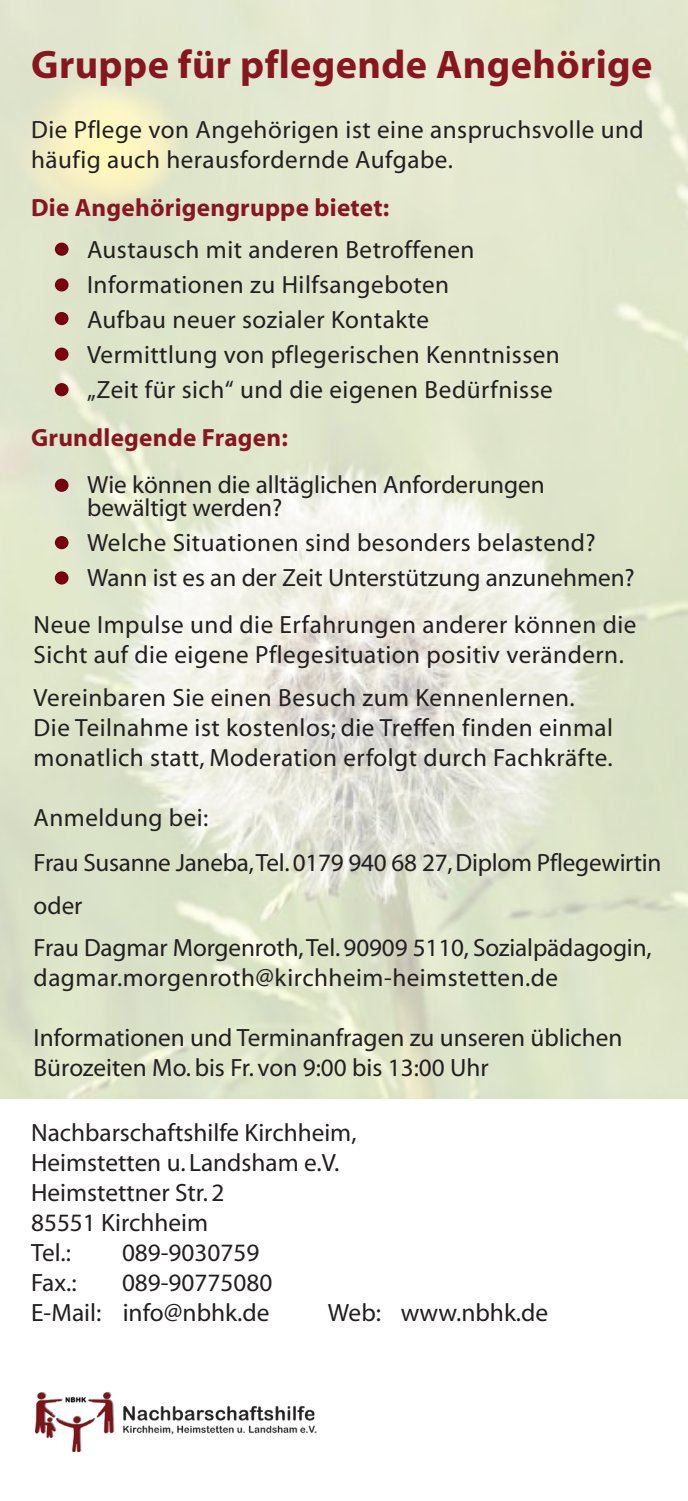
<style>
.page{position:relative;width:688px;height:1501px;background:#fff}
.page>*{position:absolute;margin:0;border:0;box-sizing:border-box;transform-origin:0 0}
.t1{font:700 40px "Myriad";letter-spacing:.01em;color:#881620}
.t2{font:25px/30px "Myriad";letter-spacing:.02em;color:#231f20}
.t3{font:25px/30px "Myriad";color:#231f20}
.t4{font:25px/45px "Myriad";letter-spacing:-.01em;color:#231f20}
.t5{font:25px/42.5px "Myriad";letter-spacing:-.005em;color:#231f20}
.t6{font:700 25px "Myriad";letter-spacing:.01em;color:#881620}
</style>
<div class="page">
<img style="left:0;top:0;width:687px;height:1098px">
<div style="left:55px;top:243px;width:13px;height:13px;background:#76030d;border-radius:50%"></div>
<div style="left:55px;top:278px;width:13px;height:13px;background:#76030d;border-radius:50%"></div>
<div style="left:55px;top:312px;width:13px;height:13px;background:#76030d;border-radius:50%"></div>
<div style="left:55px;top:348px;width:13px;height:13px;background:#76030d;border-radius:50%"></div>
<div style="left:55px;top:383px;width:13px;height:13px;background:#76030d;border-radius:50%"></div>
<img style="left:35px;top:1392px;width:281px;height:59px">
<div style="left:55px;top:479px;width:13px;height:13px;background:#76030d;border-radius:50%"></div>
<div style="left:55px;top:536px;width:13px;height:13px;background:#76030d;border-radius:50%"></div>
<div style="left:55px;top:571px;width:13px;height:13px;background:#76030d;border-radius:50%"></div>
<h1 class="t1" style="left:31px;top:44px;width:622px">Gruppe für pflegende Angehörige</h1>
<p class="t2" style="left:31px;top:116px;width:614px">Die Pflege von Angehörigen ist eine anspruchsvolle und häufig auch herausfordernde Aufgabe.</p>
<p class="t6" style="left:31px;top:194px;width:360px">Die Angehörigengruppe bietet:</p>
<p class="t2" style="left:87px;top:233px;width:474px;line-height:35px">Austausch mit anderen Betroffenen Informationen zu Hilfsangeboten<br>Aufbau neuer sozialer Kontakte Vermittlung von pflegerischen Kenntnissen „Zeit für sich“ und die eigenen Bedürfnisse</p>
<p class="t6" style="left:31px;top:425px;width:258px">Grundlegende Fragen:</p>
<p class="t3" style="left:87px;top:475px;width:459px;line-height:22.5px">Wie können die alltäglichen Anforderungen bewältigt werden?</p>
<p class="t3" style="left:87px;top:526px;width:549px;line-height:35px">Welche Situationen sind besonders belastend?<br>Wann ist es an der Zeit Unterstützung anzunehmen?</p>
<p class="t2" style="left:34px;top:611px;width:604px">Neue Impulse und die Erfahrungen anderer können die<br>Sicht auf die eigene Pflegesituation positiv verändern.</p>
<p class="t2" style="left:34px;top:684px;width:581px">Vereinbaren Sie einen Besuch zum Kennenlernen.<br>Die Teilnahme ist kostenlos; die Treffen finden einmal monatlich statt, Moderation erfolgt durch Fachkräfte.</p>
<p class="t4" style="left:34px;top:796px;width:629px">Anmeldung bei:<br>Frau Susanne Janeba, Tel. 0179 940 68 27, Diplom Pflegewirtin</p>
<p class="t5" style="left:34px;top:885px;width:619px">oder<br>Frau Dagmar Morgenroth, Tel. 90909 5110, Sozialpädagogin,</p>
<p class="t2" style="left:34px;top:964px;width:526px">dagmar.morgenroth@kirchheim-heimstetten.de</p>
<p class="t3" style="left:34px;top:1024px;width:590px">Informationen und Terminanfragen zu unseren üblichen<br>Bürozeiten Mo. bis Fr. von 9:00 bis 13:00 Uhr</p>
<p class="t3" style="left:31px;top:1119px;width:327px">Nachbarschaftshilfe Kirchheim,<br>Heimstetten u. Landsham e.V.<br>Heimstettner Str. 2<br>85551 Kirchheim<br>Tel.:</p>
<p class="t3" style="left:122px;top:1239px;width:139px">089-9030759</p>
<p class="t2" style="left:31px;top:1269px;width:47px">Fax.:</p>
<p class="t3" style="left:31px;top:1269px;width:242px;text-align:right">089-90775080<br>E-Mail: info@nbhk.de</p>
<p class="t3" style="left:328px;top:1299px;width:222px">Web: www.nbhk.de</p>
</div>
